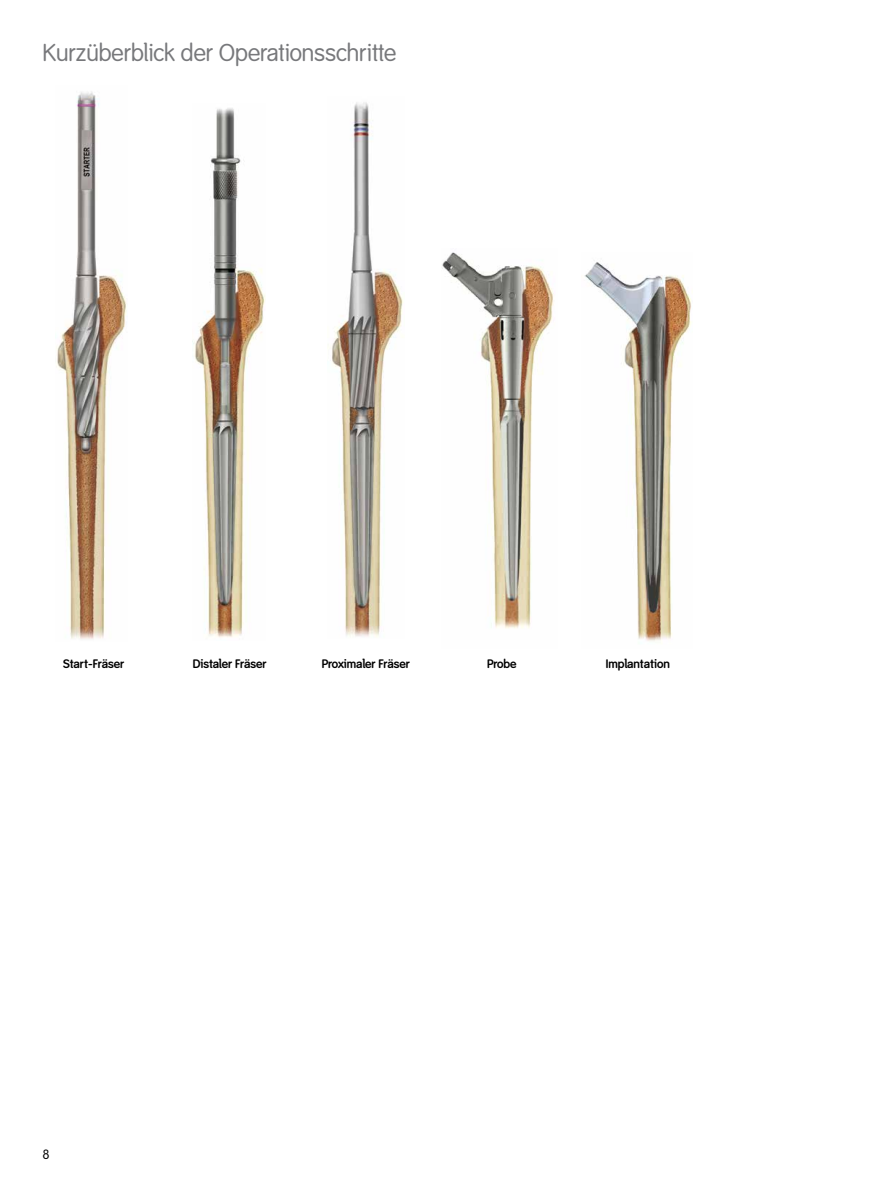
<style>
.page{position:relative;width:893px;height:1188px;background:#fff}
.page>*{position:absolute;margin:0;border:0;box-sizing:border-box;transform-origin:0 0}
.t1{font:24px "Smith&Nephew";color:#77787b}
.t2{font:13.5px "Smith&Nephew";color:#000}
.t3{font:700 12px "Smith&Nephew";color:#000}
</style>
<div class="page">
<img style="left:56px;top:91px;width:71px;height:548px">
<img style="left:193px;top:108px;width:72px;height:530px">
<img style="left:332px;top:102px;width:71px;height:535px">
<img style="left:442px;top:252px;width:112px;height:377px">
<img style="left:584px;top:262px;width:108px;height:379px">
<h1 class="t1" style="left:43px;top:39px;width:355px">Kurzüberblick der Operationsschritte</h1>
<p class="t3" style="left:63px;top:657px;width:62px">Start-Fräser</p>
<p class="t3" style="left:193px;top:657px;width:75px">Distaler Fräser</p>
<p class="t3" style="left:322px;top:657px;width:90px">Proximaler Fräser</p>
<p class="t3" style="left:487px;top:657px;width:31px">Probe</p>
<p class="t3" style="left:606px;top:657px;width:66px">Implantation</p>
<p class="t2" style="left:43px;top:1146px;width:9px">8</p>
</div>
